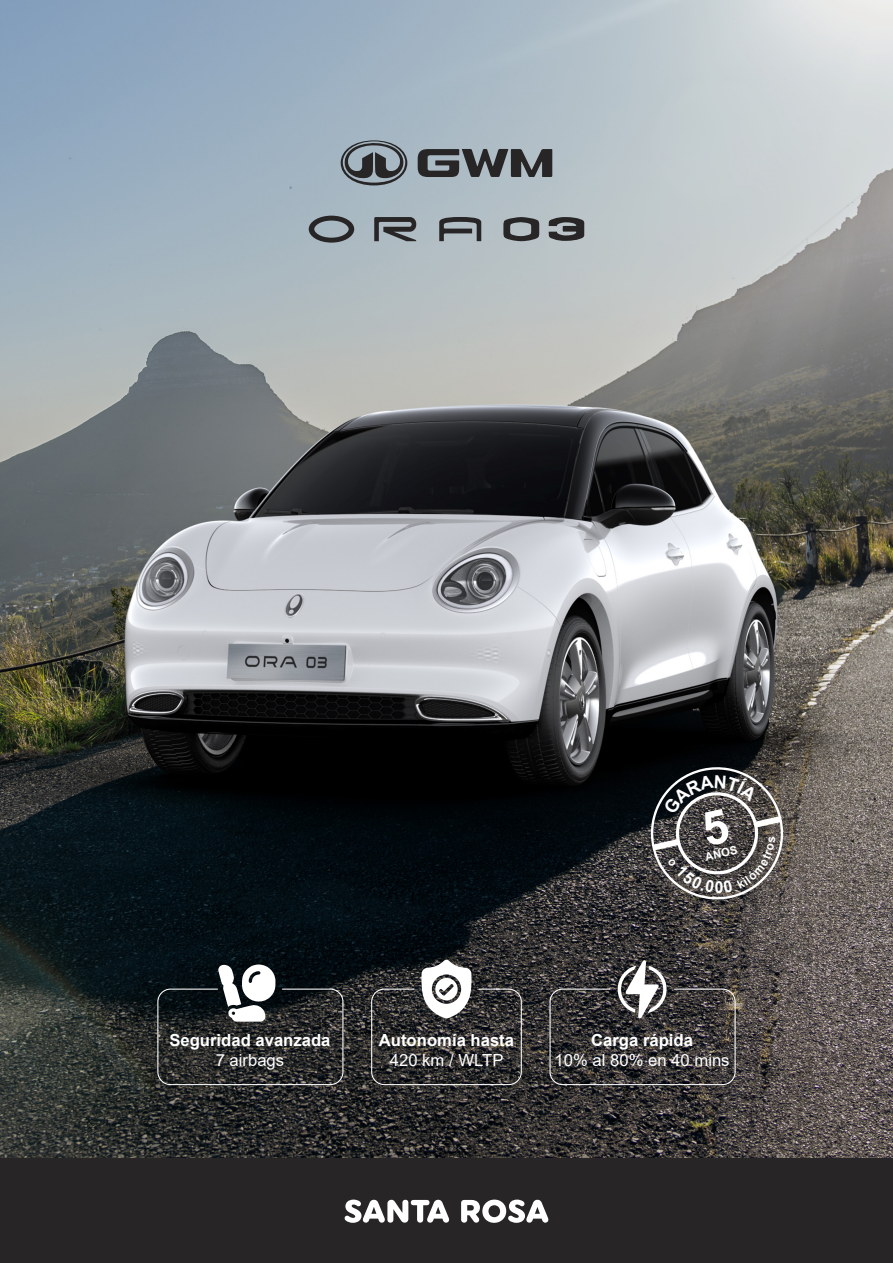
<style>
.page{position:relative;width:893px;height:1263px;background:#fff}
.page>*{position:absolute;margin:0;border:0;box-sizing:border-box;transform-origin:0 0}
.t1{font:700 16.65px "Arial";color:#fff}
.t2{font:16.65px "Arial";color:#fff}
.t3{font:700 11.4px "Arial";color:#fff}
</style>
<div class="page">
<img style="left:0;top:0;width:893px;height:1158px">
<svg style="left:309px;top:216px;width:45px;height:27px"></svg>
<svg style="left:374px;top:217px;width:42px;height:24px"></svg>
<svg style="left:439px;top:217px;width:42px;height:24px"></svg>
<svg style="left:503px;top:217px;width:36px;height:24px"></svg>
<svg style="left:549px;top:217px;width:35px;height:24px"></svg>
<svg style="left:341px;top:140px;width:66px;height:45px;background:#717a81"></svg>
<svg style="left:418px;top:149px;width:134px;height:28px;background:#595d61"></svg>
<div style="left:0;top:1158px;width:893px;height:105px;background:#272525"></div>
<svg style="left:345px;top:1199px;width:104px;height:24px"></svg>
<svg style="left:461px;top:1199px;width:87px;height:24px"></svg>
<svg style="left:371px;top:959px;width:151px;height:126px;background:#484848"></svg>
<svg style="left:549px;top:960px;width:187px;height:125px;background:#464344"></svg>
<svg style="left:157px;top:964px;width:186px;height:121px;background:#373a3b"></svg>
<svg style="left:650px;top:767px;width:134px;height:133px;background:#555252"></svg>
<p class="t3" style="left:703px;top:849px;width:34px;rotate:-13deg">AÑOS</p>
<p class="t1" style="left:169px;top:1028px;width:163px">Seguridad avanzada</p>
<p class="t2" style="left:216px;top:1048px;width:70px">7 airbags</p>
<p class="t1" style="left:379px;top:1028px;width:137px">Autonomía hasta</p>
<p class="t2" style="left:390px;top:1048px;width:115px">420 km / WLTP</p>
<p class="t1" style="left:591px;top:1028px;width:103px">Carga rápida</p>
<p class="t2" style="left:555px;top:1048px;width:177px">10% al 80% en 40 mins</p>
</div>
